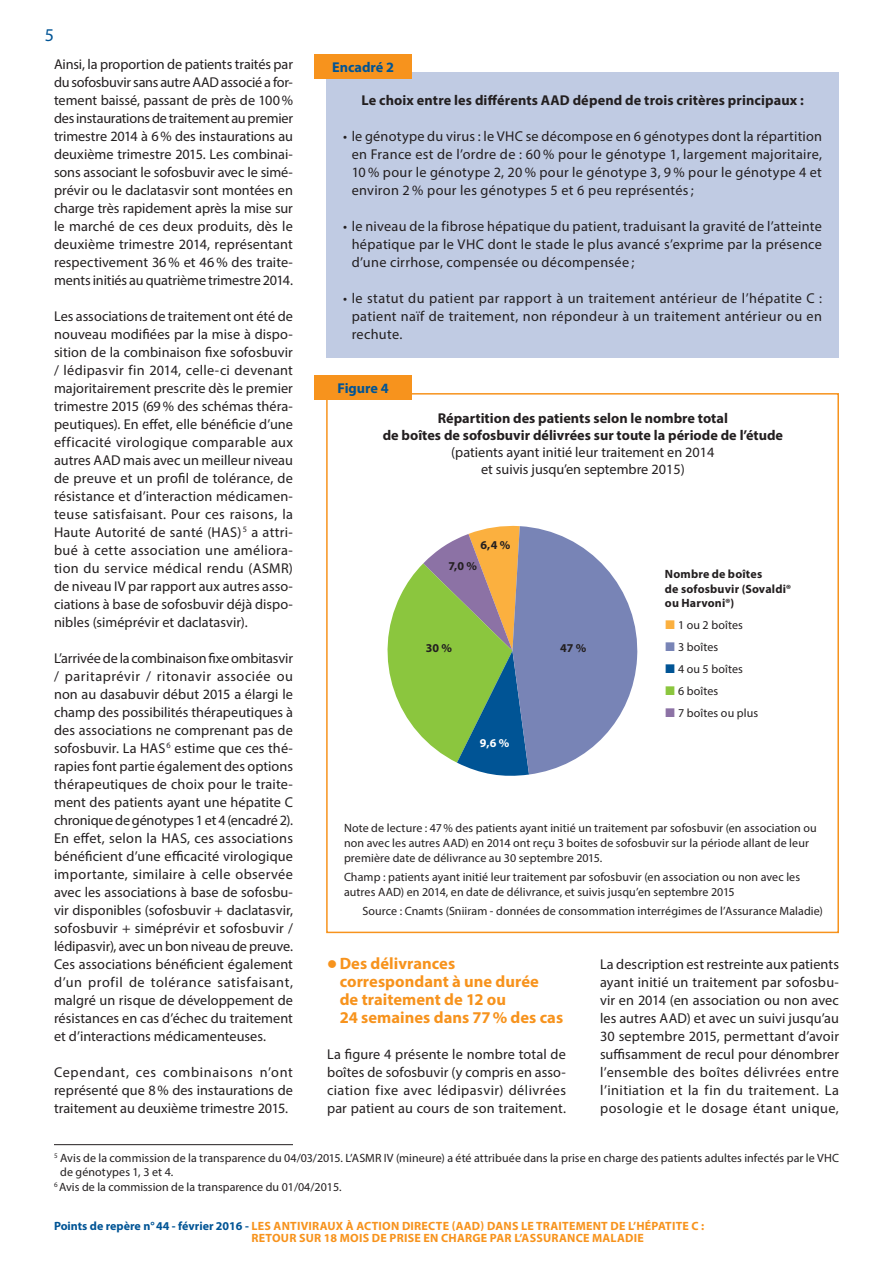
<style>
.page{position:relative;width:893px;height:1263px;background:#fff}
.page>*{position:absolute;margin:0;border:0;box-sizing:border-box;transform-origin:0 0}
.t1{font:18px "Myriad Pro";color:#005495}
.t2{font:700 16.5px/18px "Myriad Pro";color:#f7931d}
.texte_courant{font:14.25px/18px "Myriad Pro";letter-spacing:.015em;color:#231f20;text-align:justify}
.graph_tableau_titre{font:700 14.25px/17.1px "Myriad Pro";color:#231f20;text-align:center}
.texte_courant-2{font:700 14.25px "Myriad Pro";letter-spacing:.01em;color:#231f20}
.graph_tableau_numéro{font:700 14.25px "Myriad Pro";color:#005495}
.graph_tableau_source{font:12px/21.9px "Myriad Pro";letter-spacing:.005em;color:#231f20}
.note_bas_de_page_pre{font:12px/14.4px "Myriad Pro";letter-spacing:.005em;color:#231f20}
.t3{font:700 12px/12px "Myriad Pro";letter-spacing:.02em;color:#f7931d}
.t4{font:700 12px/14.4px "Myriad Pro";letter-spacing:.015em;color:#231f20}
.note_bas_de_page_sui{font:12px "Myriad Pro";color:#231f20}
.t5{font:700 12px "Myriad Pro";color:#fff}
.s1{font-weight:400}
.s2{color:#005495}
</style>
<div class="page">
<div style="left:326px;top:393px;width:513px;height:540px;border:2px solid #f7931d"></div>
<div style="left:314px;top:375px;width:98px;height:25px;background:#f7931d"></div>
<svg style="left:387px;top:525px;width:251px;height:251px"></svg>
<hr style="left:54px;top:1144px;width:239px;height:1px;background:#231f20">
<div style="left:326px;top:72px;width:513px;height:285px;background:#c0cbe3"></div>
<div style="left:314px;top:54px;width:98px;height:25px;background:#f7931d"></div>
<p class="t1" style="left:45px;top:24px;width:11px">5</p>
<p class="texte_courant" style="left:54px;top:55px;width:240px">Ainsi, la proportion de patients traités par du sofosbuvir sans autre AAD associé a for&shy;tement baissé, passant de près de 100% des instaurations de traitement au premier trimestre 2014 à 6% des instaurations au deuxième trimestre 2015. Les combinai&shy;sons associant le sofosbuvir avec le simé&shy;prévir ou le daclatasvir sont montées en charge très rapidement après la mise sur le marché de ces deux produits, dès le deuxième trimestre 2014, représentant respectivement 36% et 46% des traite&shy;ments initiés au quatrième trimestre 2014.</p>
<p class="texte_courant" style="left:54px;top:307px;width:240px">Les associations de traitement ont été de nouveau modifiées par la mise à dispo&shy;sition de la combinaison fixe sofosbuvir / lédipasvir fin 2014, celle-ci devenant majoritairement prescrite dès le premier trimestre 2015 (69% des schémas théra&shy;peutiques). En effet, elle bénéficie d’une efficacité virologique comparable aux autres AAD mais avec un meilleur niveau de preuve et un profil de tolérance, de résistance et d’interaction médicamen&shy;teuse satisfaisant. Pour ces raisons, la Haute Autorité de santé (HAS) <sup>5</sup> a attri&shy;bué à cette association une améliora&shy;tion du service médical rendu (ASMR) de niveau IV par rapport aux autres asso&shy;ciations à base de sofosbuvir déjà dispo&shy;nibles (siméprévir et daclatasvir).</p>
<p class="texte_courant" style="left:54px;top:649px;width:240px">L’arrivée de la combinaison fixe ombitasvir / paritaprévir / ritonavir associée ou non au dasabuvir début 2015 a élargi le champ des possibilités thérapeutiques à des associations ne comprenant pas de sofosbuvir. La HAS <sup>6</sup> estime que ces thé&shy;rapies font partie également des options thérapeutiques de choix pour le traite&shy;ment des patients ayant une hépatite C chronique de génotypes 1 et 4 (encadré 2).<br>En effet, selon la HAS, ces associations bénéficient d’une efficacité virologique importante, similaire à celle observée avec les associations à base de sofosbu&shy;vir disponibles (sofosbuvir + daclatasvir, sofosbuvir + siméprévir et sofosbuvir / lédipasvir), avec un bon niveau de preuve.<br>Ces associations bénéficient également d’un profil de tolérance satisfaisant, malgré un risque de développement de résistances en cas d’échec du traitement et d’interactions médicamenteuses.</p>
<p class="texte_courant" style="left:54px;top:1063px;width:240px">Cependant, ces combinaisons n’ont représenté que 8% des instaurations de traitement au deuxième trimestre 2015.</p>
<p class="graph_tableau_numéro" style="left:332px;top:58px;width:64px">Encadré 2</p>
<p class="texte_courant-2" style="left:361px;top:91px;width:444px">Le choix entre les différents AAD dépend de trois critères principaux :</p>
<p class="texte_courant" style="left:352px;top:127px;width:472px;text-indent:-9px">• le génotype du virus : le VHC se décompose en 6 génotypes dont la répartition en France est de l’ordre de : 60 % pour le génotype 1, largement majoritaire, 10 % pour le génotype 2, 20 % pour le génotype 3, 9 % pour le génotype 4 et environ 2 % pour les génotypes 5 et 6 peu représentés;</p>
<p class="texte_courant" style="left:352px;top:217px;width:472px;text-indent:-9px">• le niveau de la fibrose hépatique du patient, traduisant la gravité de l’atteinte hépatique par le VHC dont le stade le plus avancé s’exprime par la présence d’une cirrhose, compensée ou décompensée ;</p>
<p class="texte_courant" style="left:352px;top:289px;width:472px;text-indent:-9px">• le statut du patient par rapport à un traitement antérieur de l’hépatite C : patient naïf de traitement, non répondeur à un traitement antérieur ou en rechute.</p>
<p class="graph_tableau_numéro" style="left:337px;top:379px;width:53px">Figure 4</p>
<p class="graph_tableau_titre" style="left:383px;top:409px;width:402px">Répartition des patients selon le nombre total<br>de boîtes de sofosbuvir délivrées sur toute la période de l’étude <span class="s1">(patients ayant initié leur traitement en 2014<br>et suivis jusqu’en septembre 2015)</span></p>
<p class="t4" style="left:480px;top:537px;width:31px">6,4 %</p>
<p class="t4" style="left:448px;top:559px;width:30px">7,0 %</p>
<p class="t4" style="left:426px;top:640px;width:28px">30 %</p>
<p class="t5" style="left:480px;top:735px;width:31px">9,6 %</p>
<p class="t4" style="left:560px;top:640px;width:28px">47 %</p>
<p class="t4" style="left:665px;top:567px;width:128px">Nombre de boîtes<br>de sofosbuvir (Sovaldi® ou Harvoni®)</p>
<p class="graph_tableau_source" style="left:678px;top:614px;width:82px">1 ou 2 boîtes<br>3 boîtes<br>4 ou 5 boîtes<br>6 boîtes<br>7 boîtes ou plus</p>
<p class="graph_tableau_source" style="left:344px;top:820px;width:474px;line-height:15px">Note de lecture : 47% des patients ayant initié un traitement par sofosbuvir (en association ou non avec les autres AAD) en 2014 ont reçu 3 boites de sofosbuvir sur la période allant de leur première date de délivrance au 30 septembre 2015.</p>
<p class="graph_tableau_source" style="left:344px;top:869px;width:458px;line-height:15px">Champ : patients ayant initié leur traitement par sofosbuvir (en association ou non avec les autres AAD) en 2014, en date de délivrance, et suivis jusqu’en septembre 2015</p>
<p class="graph_tableau_source" style="left:362px;top:900px;width:462px">Source : Cnamts (Sniiram - données de consommation interrégimes de l’Assurance Maladie)</p>
<p class="t2" style="left:340px;top:954px;width:225px;text-indent:-13px">● Des délivrances correspondant à une durée<br>de traitement de 12 ou<br>24 semaines dans 77% des cas</p>
<p class="texte_courant" style="left:327px;top:1045px;width:240px">La figure 4 présente le nombre total de boîtes de sofosbuvir (y compris en asso&shy;ciation fixe avec lédipasvir) délivrées par patient au cours de son traitement.</p>
<p class="texte_courant" style="left:600px;top:955px;width:240px">La description est restreinte aux patients ayant initié un traitement par sofosbu&shy;vir en 2014 (en association ou non avec les autres AAD) et avec un suivi jusqu’au 30 septembre 2015, permettant d’avoir suffisamment de recul pour dénombrer l’ensemble des boîtes délivrées entre l’initiation et la fin du traitement. La posologie et le dosage étant unique,</p>
<p class="note_bas_de_page_pre" style="left:60px;top:1150px;width:780px;text-indent:-6px"><sup>5</sup> Avis de la commission de la transparence du 04/03/2015. L’ASMR IV (mineure) a été attribuée dans la prise en charge des patients adultes infectés par le VHC de génotypes 1, 3 et 4.</p>
<p class="note_bas_de_page_sui" style="left:54px;top:1179px;width:289px"><sup>6</sup> Avis de la commission de la transparence du 01/04/2015.</p>
<p class="t3" style="left:252px;top:1220px;width:454px;text-indent:-198px"><span class="s2">Points de repère n°44 - février 2016 -</span> LES ANTIVIRAUX À ACTION DIRECTE (AAD) DANS LE TRAITEMENT DE L’HÉPATITE C :<br>RETOUR SUR 18 MOIS DE PRISE EN CHARGE PAR L’ASSURANCE MALADIE</p>
</div>
